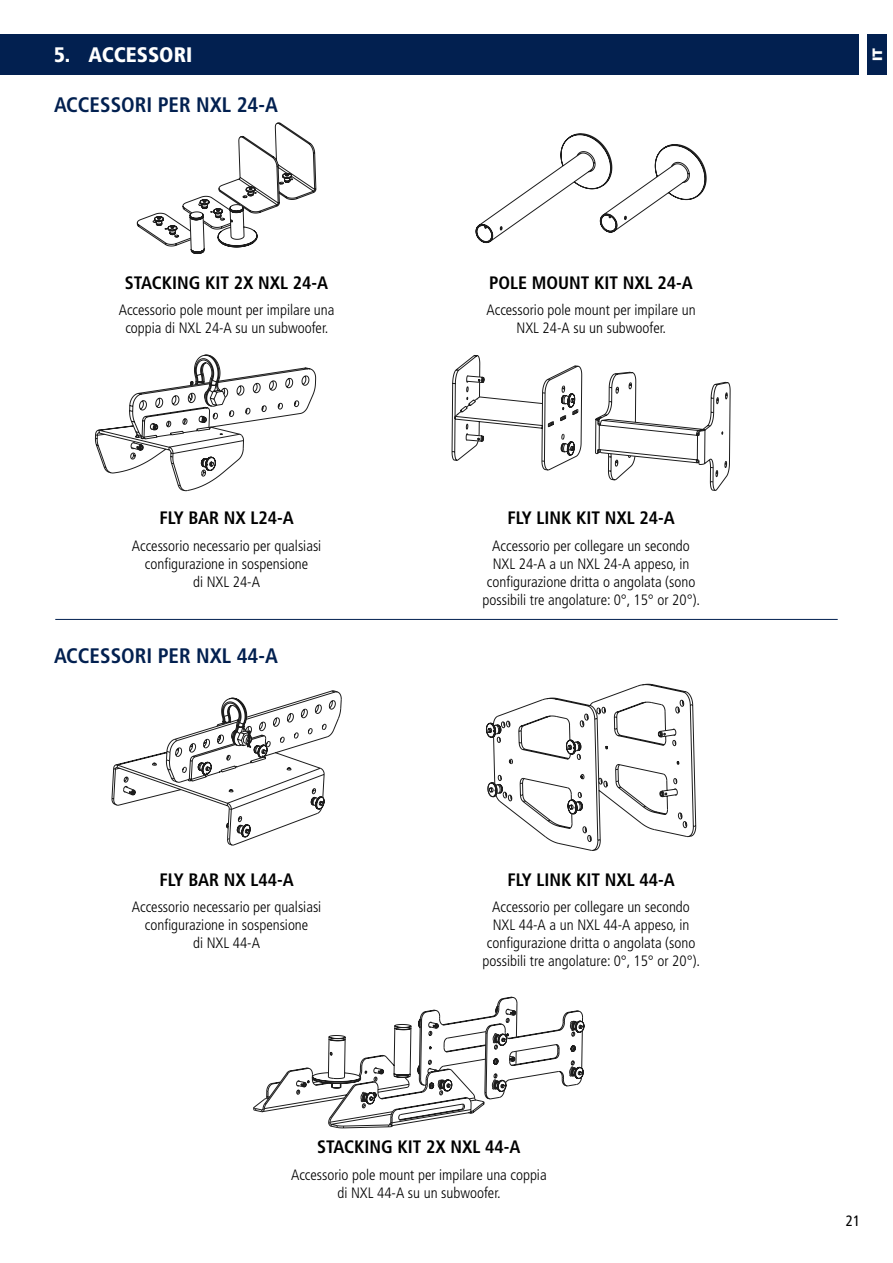
<style>
.page{position:relative;width:893px;height:1263px;background:#fff}
.page>*{position:absolute;margin:0;border:0;box-sizing:border-box;transform-origin:0 0}
.t1{font:700 condensed 21px "Frutiger LT Std";color:#022050}
.t2{font:900 condensed 21px "Frutiger LT Std";color:#fff}
.t3{font:700 condensed 18px "Frutiger LT Std";color:#000}
.t4{font:300 condensed 15px/18px "Frutiger LT Std";color:#000;text-align:center}
.t5{font:condensed 15px "Frutiger LT Std";color:#000}
.t6{font:900 13.5px "Gotham";color:#fff}
</style>
<div class="page">
<div style="left:867px;top:34px;width:20px;height:41px;background:#022050"></div>
<div style="left:0;top:34px;width:859px;height:41px;background:#022050"></div>
<hr style="left:55px;top:619px;width:783px;height:1px;background:#022050">
<svg style="left:95px;top:354px;width:221px;height:137px"></svg>
<svg style="left:451px;top:355px;width:280px;height:136px"></svg>
<svg style="left:475px;top:133px;width:232px;height:110px"></svg>
<svg style="left:137px;top:122px;width:180px;height:132px"></svg>
<svg style="left:111px;top:690px;width:231px;height:156px"></svg>
<svg style="left:486px;top:683px;width:211px;height:168px"></svg>
<svg style="left:253px;top:996px;width:332px;height:133px"></svg>
<h1 class="t2" style="left:54px;top:42px;width:140px">5. ACCESSORI</h1>
<p class="t6" style="left:868px;top:61px;width:15px;rotate:-90deg">IT</p>
<h1 class="t1" style="left:54px;top:92px;width:226px">ACCESSORI PER NXL 24-A</h1>
<p class="t3" style="left:125px;top:272px;width:205px">STACKING KIT 2X NXL 24-A</p>
<p class="t4" style="left:119px;top:301px;width:217px">Accessorio pole mount per impilare una coppia di NXL 24-A su un subwoofer.</p>
<p class="t3" style="left:159px;top:507px;width:136px">FLY BAR NX L24-A</p>
<p class="t4" style="left:132px;top:537px;width:191px">Accessorio necessario per qualsiasi configurazione in sospensione<br>di NXL 24-A</p>
<h1 class="t1" style="left:54px;top:643px;width:226px">ACCESSORI PER NXL 44-A</h1>
<p class="t3" style="left:159px;top:869px;width:136px">FLY BAR NX L44-A</p>
<p class="t4" style="left:132px;top:898px;width:191px">Accessorio necessario per qualsiasi configurazione in sospensione<br>di NXL 44-A</p>
<p class="t3" style="left:489px;top:272px;width:205px">POLE MOUNT KIT NXL 24-A</p>
<p class="t4" style="left:486px;top:301px;width:211px">Accessorio pole mount per impilare un<br>NXL 24-A su un subwoofer.</p>
<p class="t3" style="left:507px;top:507px;width:169px">FLY LINK KIT NXL 24-A</p>
<p class="t4" style="left:483px;top:537px;width:219px">Accessorio per collegare un secondo NXL 24-A a un NXL 24-A appeso, in configurazione dritta o angolata (sono possibili tre angolature: 0°, 15° or 20°).</p>
<p class="t3" style="left:507px;top:869px;width:169px">FLY LINK KIT NXL 44-A</p>
<p class="t4" style="left:483px;top:898px;width:219px">Accessorio per collegare un secondo NXL 44-A a un NXL 44-A appeso, in configurazione dritta o angolata (sono possibili tre angolature: 0°, 15° or 20°).</p>
<p class="t3" style="left:317px;top:1136px;width:205px">STACKING KIT 2X NXL 44-A</p>
<p class="t4" style="left:291px;top:1166px;width:257px">Accessorio pole mount per impilare una coppia di NXL 44-A su un subwoofer.</p>
<p class="t5" style="left:846px;top:1211px;width:16px">21</p>
</div>
